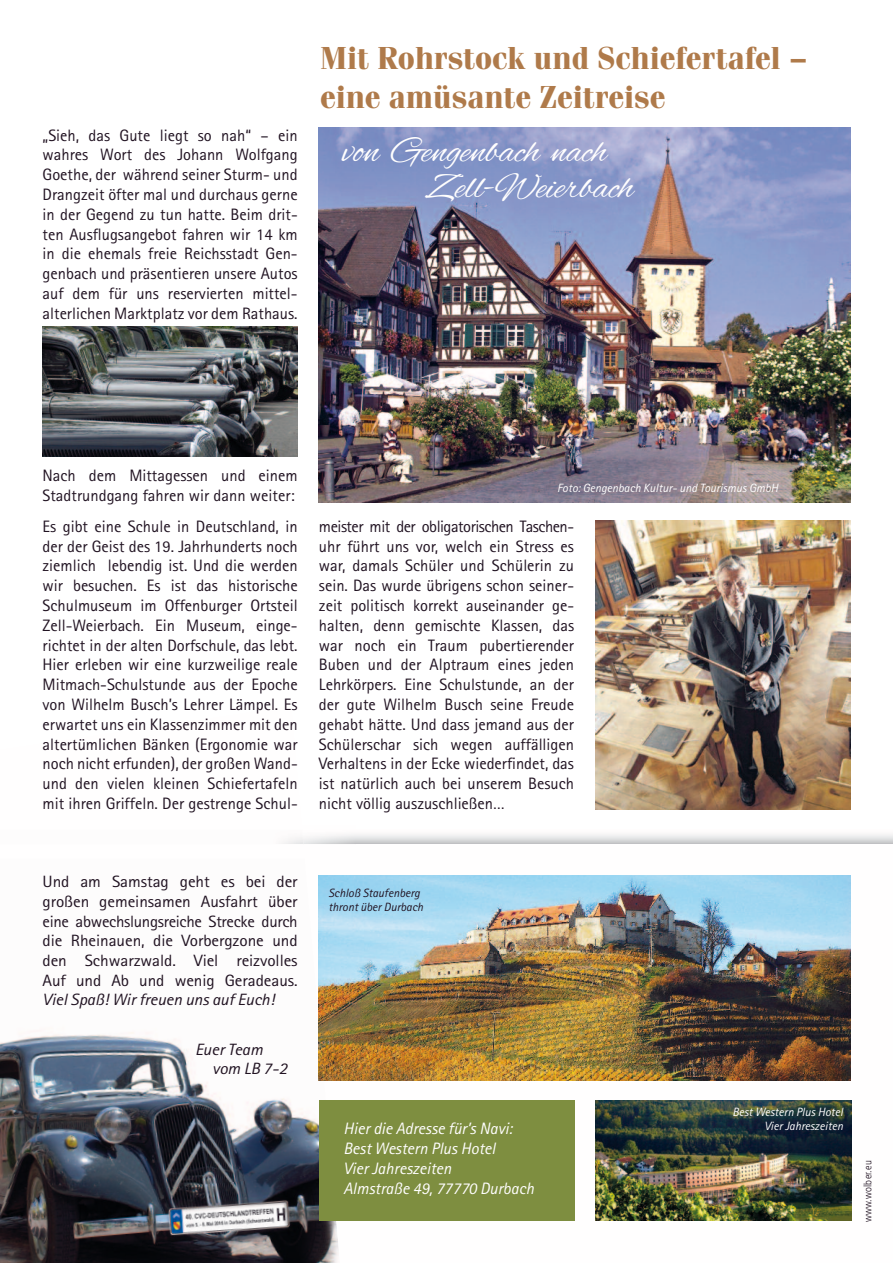
<style>
.page{position:relative;width:893px;height:1263px;background:#fff}
.page>*{position:absolute;margin:0;border:0;box-sizing:border-box;transform-origin:0 0}
.t1{font:37.5px/36px "Alex Brush";color:#fffefe}
.t2{font:700 33px/39.6px "Fenice Itc T";color:#af7a4a}
.t3{font:16.5px/19.8px "Rotis Sans Serif";color:#211322;text-align:justify}
.t4{font:italic 16.5px/19.8px "Rotis Sans Serif";color:#fffefe}
.t5{font:16.35px/19.6px "Rotis Sans Serif";letter-spacing:-.005em;color:#211322;text-align:justify;scale:1.05 1}
.t6{font:italic 16.35px/19.6px "Rotis Sans Serif";letter-spacing:-.005em;color:#211322;scale:1.05 1}
.t7{font:italic 12px/14.4px "Rotis Sans Serif";color:#fffefe;text-align:right}
.t8{font:italic 12px/14.4px "Rotis Sans Serif";color:#211322}
.t9{font:300 condensed 10.5px "Frutiger";letter-spacing:.02em;color:#211322}
</style>
<div class="page">
<img style="left:319px;top:128px;width:531px;height:374px">
<img style="left:0;top:875px;width:333px;height:298px">
<img style="left:0;top:1173px;width:339px;height:90px">
<div style="left:319px;top:1100px;width:255px;height:121px;background:#7e8e40"></div>
<img style="left:595px;top:521px;width:255px;height:289px">
<img style="left:595px;top:1100px;width:256px;height:121px">
<img style="left:43px;top:327px;width:255px;height:130px">
<img style="left:319px;top:875px;width:531px;height:205px">
<p class="t3" style="left:43px;top:127px;width:257px">„Sieh, das Gute liegt so nah“ – ein wahres Wort des Johann Wolfgang Goethe, der während seiner Sturm- und Drangzeit öfter mal und durchaus gerne in der Gegend zu tun hatte. Beim drit&shy;ten Ausflugsangebot fahren wir 14 km in die ehemals freie Reichsstadt Gen&shy;genbach und präsentieren unsere Autos auf dem für uns reservierten mittel&shy;alterlichen Marktplatz vor dem Rathaus.</p>
<h2 class="t2" style="left:320px;top:37px;width:489px">Mit Rohrstock und Schiefertafel – eine amüsante Zeitreise</h2>
<h1 class="t1" style="left:428px;top:135px;width:207px;text-indent:-86px">von Gengenbach nach<br>Zell-Weierbach</h1>
<p class="t3" style="left:43px;top:467px;width:257px">Nach dem Mittagessen und einem<br>Stadtrundgang fahren wir dann weiter:</p>
<p class="t7" style="left:557px;top:482px;width:223px">Foto: Gengenbach Kultur- und Tourismus GmbH</p>
<p class="t3" style="left:43px;top:518px;width:257px">Es gibt eine Schule in Deutschland, in der der Geist des 19. Jahrhunderts noch ziemlich lebendig ist. Und die werden wir besuchen. Es ist das historische Schulmuseum im Offenburger Ortsteil Zell-Weierbach. Ein Museum, einge&shy;richtet in der alten Dorfschule, das lebt.<br>Hier erleben wir eine kurzweilige reale Mitmach-Schulstunde aus der Epoche von Wilhelm Busch’s Lehrer Lämpel. Es erwartet uns ein Klassenzimmer mit den altertümlichen Bänken (Ergonomie war noch nicht erfunden), der großen Wand&shy;und den vielen kleinen Schiefertafeln mit ihren Griffeln. Der gestrenge Schul-</p>
<p class="t3" style="left:319px;top:518px;width:257px">meister mit der obligatorischen Taschen&shy;uhr führt uns vor, welch ein Stress es war, damals Schüler und Schülerin zu sein. Das wurde übrigens schon seiner&shy;zeit politisch korrekt auseinander ge&shy;halten, denn gemischte Klassen, das war noch ein Traum pubertierender Buben und der Alptraum eines jeden Lehrkörpers. Eine Schulstunde, an der der gute Wilhelm Busch seine Freude gehabt hätte. Und dass jemand aus der Schülerschar sich wegen auffälligen Verhaltens in der Ecke wiederfindet, das ist natürlich auch bei unserem Besuch nicht völlig auszuschließen…</p>
<p class="t5" style="left:43px;top:874px;width:244px">Und am Samstag geht es bei der großen gemeinsamen Ausfahrt über eine abwechslungsreiche Strecke durch die Rheinauen, die Vorbergzone und den Schwarzwald. Viel reizvolles Auf und Ab und wenig Geradeaus.</p>
<p class="t6" style="left:43px;top:991px;width:222px">Viel Spaß! Wir freuen uns auf Euch!</p>
<p class="t6" style="left:212px;top:1041px;width:73px;text-indent:-17px">Euer Team vom LB 7-2</p>
<p class="t8" style="left:328px;top:887px;width:96px">Schloß Staufenberg thront über Durbach</p>
<p class="t4" style="left:343px;top:1120px;width:192px">Hier die Adresse für’s Navi:<br>Best Western Plus Hotel<br>Vier Jahreszeiten<br>Almstraße 49, 77770 Durbach</p>
<p class="t7" style="left:732px;top:1106px;width:112px">Best Western Plus Hotel<br>Vier Jahreszeiten</p>
<p class="t9" style="left:864px;top:1222px;width:63px;rotate:-90deg">www.wolber.eu</p>
</div>
